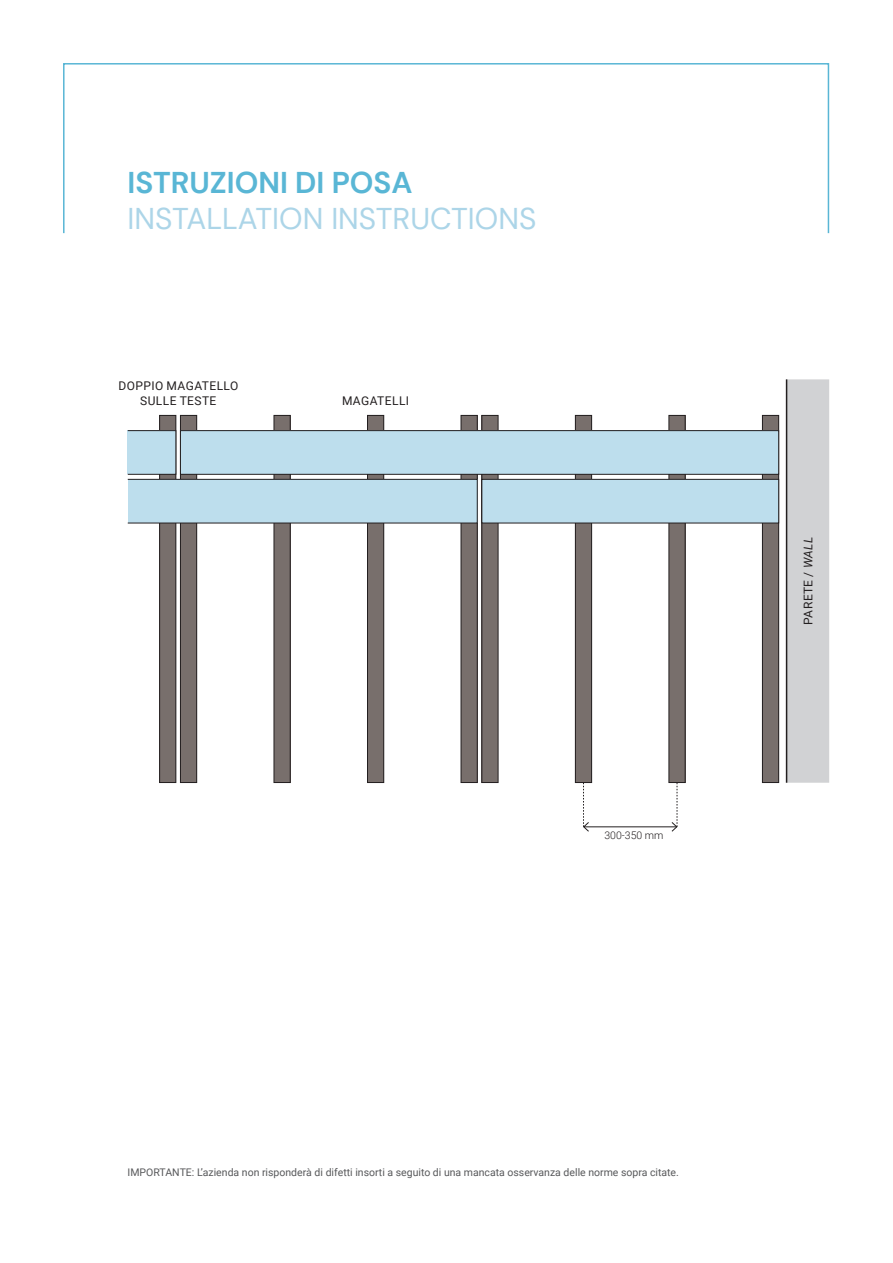
<style>
.page{position:relative;width:893px;height:1263px;background:#fff}
.page>*{position:absolute;margin:0;border:0;box-sizing:border-box;transform-origin:0 0}
.t1{font:30px "DM Sans";color:#acd5e8}
.t2{font:700 30px "DM Sans";color:#59b6d5}
.t3{font:12px "Roboto";letter-spacing:.035em;color:#231f20}
.t4{font:10.5px "Roboto";color:#57585a}
.t5{font:300 10.5px "Roboto";color:#231f20}
.s1{font-style:italic}
</style>
<div class="page">
<div style="left:63px;top:63px;width:766px;height:171px;border:2px solid #59b6d5"></div>
<div style="left:482px;top:415px;width:16px;height:367px;background:#786f6c"></div>
<div style="left:481px;top:415px;width:17px;height:368px;border:1px solid #231f20"></div>
<div style="left:762px;top:415px;width:17px;height:367px;background:#786f6c"></div>
<div style="left:762px;top:415px;width:17px;height:368px;border:1px solid #231f20"></div>
<div style="left:575px;top:415px;width:17px;height:367px;background:#786f6c"></div>
<div style="left:575px;top:415px;width:17px;height:368px;border:1px solid #231f20"></div>
<div style="left:669px;top:415px;width:16px;height:367px;background:#786f6c"></div>
<div style="left:668px;top:415px;width:17px;height:368px;border:1px solid #231f20"></div>
<div style="left:160px;top:415px;width:16px;height:367px;background:#786f6c"></div>
<div style="left:159px;top:415px;width:17px;height:368px;border:1px solid #231f20"></div>
<div style="left:180px;top:415px;width:17px;height:367px;background:#786f6c"></div>
<div style="left:180px;top:415px;width:17px;height:368px;border:1px solid #231f20"></div>
<div style="left:461px;top:415px;width:16px;height:367px;background:#786f6c"></div>
<div style="left:461px;top:415px;width:17px;height:368px;border:1px solid #231f20"></div>
<div style="left:274px;top:415px;width:16px;height:367px;background:#786f6c"></div>
<div style="left:274px;top:415px;width:17px;height:368px;border:1px solid #231f20"></div>
<div style="left:367px;top:415px;width:17px;height:367px;background:#786f6c"></div>
<div style="left:367px;top:415px;width:17px;height:368px;border:1px solid #231f20"></div>
<div style="left:180px;top:431px;width:599px;height:43px;background:#bddeed"></div>
<div style="left:180px;top:430px;width:599px;height:45px;border:1px solid #231f20"></div>
<div style="left:482px;top:479px;width:297px;height:44px;background:#bddeed"></div>
<div style="left:481px;top:479px;width:298px;height:44px;border:1px solid #231f20"></div>
<div style="left:787px;top:379px;width:42px;height:404px;background:#d1d2d4"></div>
<hr style="left:786px;top:379px;width:1px;height:404px;background:#231f20">
<div style="left:128px;top:431px;width:48px;height:43px;background:#bddeed"></div>
<div style="left:127px;top:430px;width:49px;height:45px;border:1px solid #231f20"></div>
<div style="left:128px;top:479px;width:349px;height:44px;background:#bddeed"></div>
<div style="left:127px;top:479px;width:351px;height:44px;border:1px solid #231f20"></div>
<hr style="left:584px;top:826px;width:93px;height:1px;background:#231f20">
<svg style="left:671px;top:783px;width:7px;height:49px"></svg>
<svg style="left:583px;top:783px;width:6px;height:49px"></svg>
<p class="t2" style="left:128px;top:164px;width:287px">ISTRUZIONI DI POSA</p>
<p class="t1" style="left:128px;top:200px;width:410px">INSTALLATION INSTRUCTIONS</p>
<p class="t3" style="left:118px;top:378px;width:121px">DOPPIO MAGATELLO</p>
<p class="t3" style="left:140px;top:392px;width:78px">SULLE TESTE</p>
<p class="t3" style="left:342px;top:392px;width:69px">MAGATELLI</p>
<p class="t5" style="left:604px;top:828px;width:61px">300-350 mm</p>
<p class="t3" style="left:800px;top:625px;width:90px;rotate:-90deg">PARETE / <span class="s1">WALL</span></p>
<p class="t4" style="left:128px;top:1164px;width:553px">IMPORTANTE: L’azienda non risponderà di difetti insorti a seguito di una mancata osservanza delle norme sopra citate.</p>
</div>
